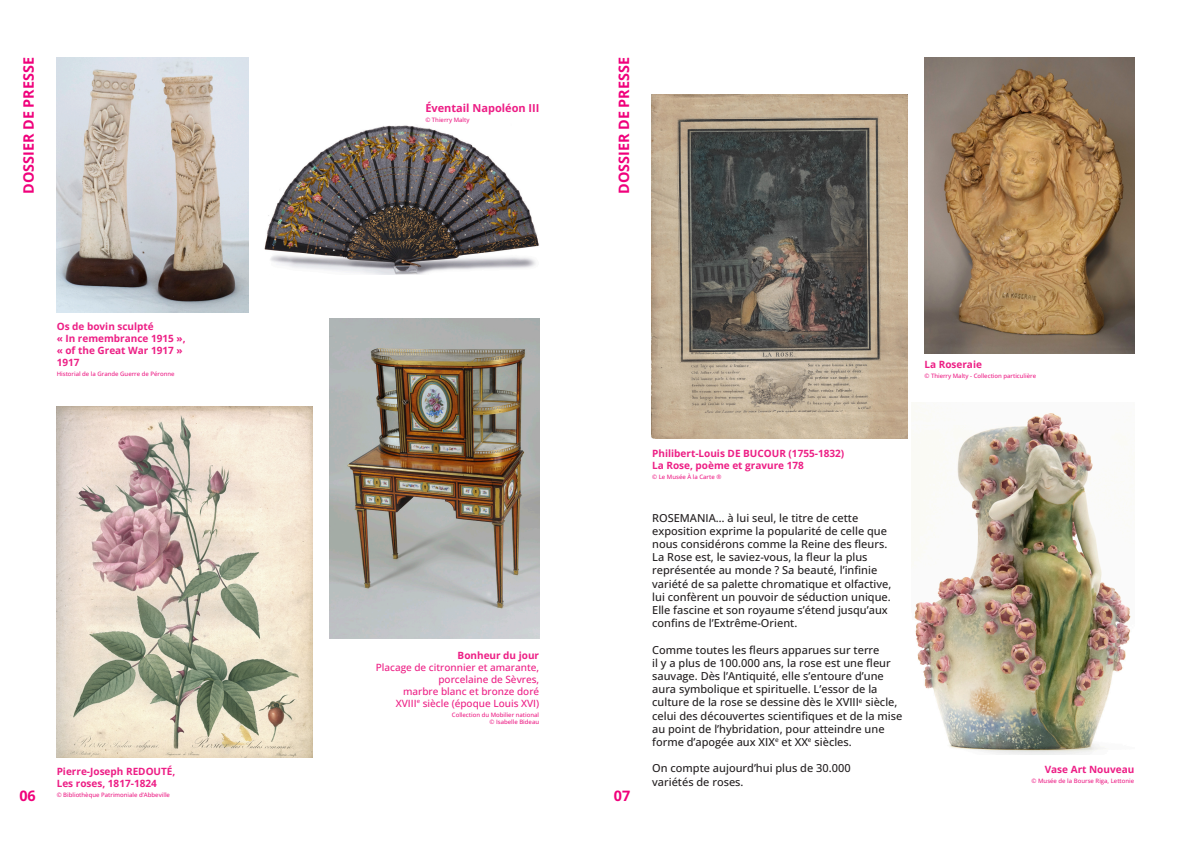
<style>
.page{position:relative;width:1191px;height:842px;background:#fff}
.page>*{position:absolute;margin:0;border:0;box-sizing:border-box;transform-origin:0 0}
.t1{font:700 14.4px "Open Sans";color:#f0007b}
.t2{font:500 11px/13.2px "Open Sans";color:#231f20}
.t3{font:700 11px "Open Sans";color:#ed1d85}
.t4{font:700 10px "Open Sans";color:#ed1f85}
.t5{font:500 10px/12px "Open Sans";color:#ed1f85;text-align:right}
.t6{font:700 10px "Open Sans";color:#ed1d85}
.t7{font:500 6px "Open Sans";color:#ed1d85}
</style>
<div class="page">
<img style="left:57px;top:407px;width:255px;height:350px">
<img style="left:330px;top:319px;width:209px;height:320px">
<img style="left:264px;top:125px;width:275px;height:149px">
<img style="left:57px;top:57px;width:192px;height:255px">
<img style="left:652px;top:94px;width:255px;height:345px">
<img style="left:914px;top:413px;width:217px;height:341px">
<img style="left:924px;top:57px;width:210px;height:296px">
<h1 class="t1" style="left:19px;top:194px;width:138px;rotate:-90deg">DOSSIER DE PRESSE</h1>
<h1 class="t1" style="left:614px;top:194px;width:138px;rotate:-90deg">DOSSIER DE PRESSE</h1>
<p class="t3" style="left:425px;top:100px;width:116px">Éventail Napoléon III</p>
<p class="t7" style="left:425px;top:115px;width:46px">© Thierry Malty</p>
<p class="t4" style="left:57px;top:320px;width:99px">Os de bovin sculpté</p>
<p class="t4" style="left:57px;top:332px;width:130px">« In remembrance 1915 »,</p>
<p class="t4" style="left:57px;top:344px;width:127px">« of the Great War 1917 »</p>
<p class="t4" style="left:57px;top:356px;width:24px">1917</p>
<p class="t7" style="left:57px;top:370px;width:119px">Historial de la Grande Guerre de Péronne</p>
<p class="t6" style="left:57px;top:765px;width:120px">Pierre-Joseph REDOUTÉ,</p>
<p class="t6" style="left:57px;top:777px;width:102px">Les roses, 1817-1824</p>
<p class="t1" style="left:19px;top:785px;width:18px">06</p>
<p class="t7" style="left:57px;top:791px;width:115px">© Bibliothèque Patrimoniale d’Abbeville</p>
<p class="t4" style="left:457px;top:648px;width:83px">Bonheur du jour</p>
<p class="t5" style="left:376px;top:661px;width:165px">Placage de citronnier et amarante, porcelaine de Sèvres,</p>
<p class="t5" style="left:403px;top:685px;width:138px">marbre blanc et bronze doré</p>
<p class="t5" style="left:396px;top:697px;width:145px">XVIII<sup>e</sup> siècle (époque Louis XVI)</p>
<p class="t7" style="left:452px;top:710px;width:89px">Collection du Mobilier national</p>
<p class="t7" style="left:489px;top:717px;width:51px">© Isabelle Bideau</p>
<p class="t4" style="left:924px;top:357px;width:59px">La Roseraie</p>
<p class="t7" style="left:924px;top:371px;width:113px">© Thierry Malty - Collection particulière</p>
<p class="t1" style="left:614px;top:785px;width:18px">07</p>
<p class="t4" style="left:652px;top:447px;width:194px">Philibert-Louis DE BUCOUR (1755-1832)</p>
<p class="t4" style="left:652px;top:459px;width:153px">La Rose, poème et gravure 178</p>
<p class="t7" style="left:652px;top:473px;width:71px">© Le Musée À la Carte ®</p>
<p class="t2" style="left:652px;top:511px;width:237px">ROSEMANIA… à lui seul, le titre de cette exposition exprime la popularité de celle que nous considérons comme la Reine des fleurs.</p>
<p class="t2" style="left:652px;top:550px;width:241px">La Rose est, le saviez-vous, la fleur la plus représentée au monde ? Sa beauté, l’infinie variété de sa palette chromatique et olfactive,</p>
<p class="t2" style="left:652px;top:590px;width:240px">lui confèrent un pouvoir de séduction unique.</p>
<p class="t2" style="left:652px;top:603px;width:237px">Elle fascine et son royaume s’étend jusqu’aux confins de l’Extrême-Orient.</p>
<p class="t2" style="left:652px;top:643px;width:229px">Comme toutes les fleurs apparues sur terre</p>
<p class="t2" style="left:652px;top:656px;width:247px">il y a plus de 100.000 ans, la rose est une fleur sauvage. Dès l’Antiquité, elle s’entoure d’une aura symbolique et spirituelle. L’essor de la culture de la rose se dessine dès le XVIII<sup>e</sup> siècle,</p>
<p class="t2" style="left:652px;top:709px;width:252px">celui des découvertes scientifiques et de la mise au point de l’hybridation, pour atteindre une forme d’apogée aux XIX<sup>e</sup> et XX<sup>e</sup> siècles.</p>
<p class="t2" style="left:652px;top:761px;width:200px">On compte aujourd’hui plus de 30.000</p>
<p class="t2" style="left:652px;top:775px;width:93px">variétés de roses.</p>
<p class="t6" style="left:1044px;top:763px;width:91px">Vase Art Nouveau</p>
<p class="t7" style="left:1031px;top:777px;width:104px">© Musée de la Bourse Riga, Lettonie</p>
</div>
